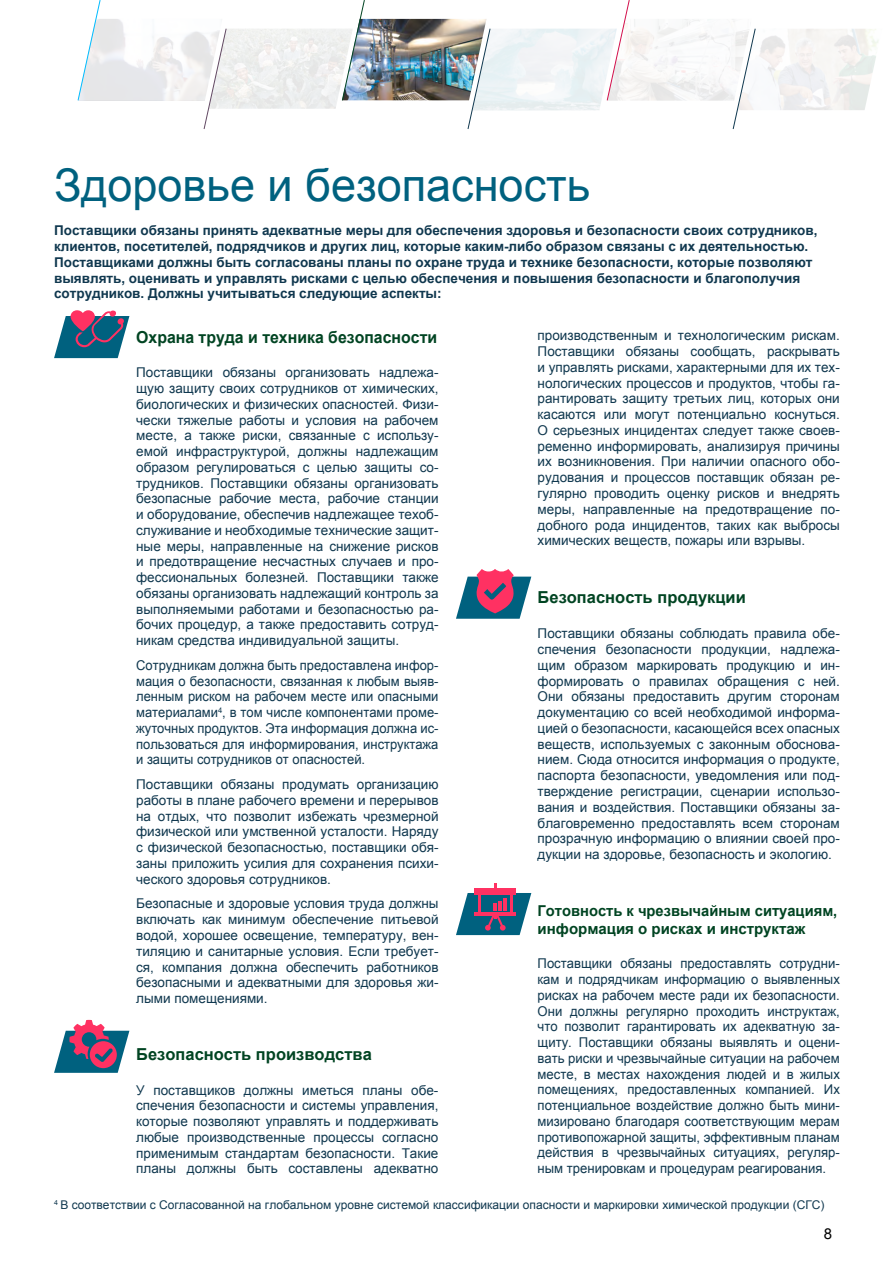
<style>
.page{position:relative;width:894px;height:1263px;background:#fff}
.page>*{position:absolute;margin:0;border:0;box-sizing:border-box;transform-origin:0 0}
.t1{font:45px "Arial";color:#00617f}
.t2{font:700 16.5px "Arial";color:#042}
.t3{font:700 16.5px "Arial";color:#042;scale:.96 1}
.t4{font:700 15px/18px "Arial";color:#042}
.t5{font:15px "Arial";color:#000}
.t6{font:13.5px/15.8px "Arial";color:#10384f;text-align:justify}
.t7{font:700 13.5px/15.8px "Arial";color:#10384f}
.t8{font:13.5px/15.8px "Arial";color:#10384f;text-align:justify;scale:.96 1}
.t9{font:12px "Arial";color:#10384f}
</style>
<div class="page">
<img style="left:365px;top:19px;width:102px;height:81px">
<svg style="left:77px;top:0;width:288px;height:129px"></svg>
<svg style="left:467px;top:0;width:412px;height:129px"></svg>
<svg style="left:456px;top:569px;width:75px;height:49px"></svg>
<svg style="left:54px;top:310px;width:75px;height:48px"></svg>
<svg style="left:54px;top:1019px;width:75px;height:53px"></svg>
<svg style="left:456px;top:883px;width:75px;height:52px"></svg>
<h1 class="t1" style="left:54px;top:155px;width:537px">Здоровье и безопасность</h1>
<p class="t7" style="left:54px;top:223px;width:764px">Поставщики обязаны принять адекватные меры для обеспечения здоровья и безопасности своих сотрудников, клиентов, посетителей, подрядчиков и других лиц, которые каким-либо образом связаны с их деятельностью.<br>Поставщиками должны быть согласованы планы по охране труда и технике безопасности, которые позволяют выявлять, оценивать и управлять рисками с целью обеспечения и повышения безопасности и благополучия сотрудников. Должны учитываться следующие аспекты:</p>
<p class="t3" style="left:136px;top:326px;width:315px">Охрана труда и техника безопасности</p>
<p class="t6" style="left:136px;top:365px;width:304px">Поставщики обязаны организовать надлежа&shy;щую защиту своих сотрудников от химических, биологических и физических опасностей. Физи&shy;чески тяжелые работы и условия на рабочем месте, а также риски, связанные с использу&shy;емой инфраструктурой, должны надлежащим образом регулироваться с целью защиты со&shy;трудников. Поставщики обязаны организовать безопасные рабочие места, рабочие станции и оборудование, обеспечив надлежащее техоб&shy;служивание и необходимые технические защит&shy;ные меры, направленные на снижение рисков и предотвращение несчастных случаев и про&shy;фессиональных болезней. Поставщики также обязаны организовать надлежащий контроль за выполняемыми работами и безопасностью ра&shy;бочих процедур, а также предоставить сотруд&shy;никам средства индивидуальной защиты.</p>
<p class="t8" style="left:136px;top:657px;width:316px">Сотрудникам должна быть предоставлена инфор&shy;мация о безопасности, связанная к любым выяв&shy;ленным риском на рабочем месте или опасными материалами<sup>4</sup>, в том числе компонентами проме&shy;жуточных продуктов. Эта информация должна ис&shy;пользоваться для информирования, инструктажа и защиты сотрудников от опасностей.</p>
<p class="t6" style="left:136px;top:776px;width:304px">Поставщики обязаны продумать организацию работы в плане рабочего времени и перерывов на отдых, что позволит избежать чрезмерной физической или умственной усталости. Наряду с физической безопасностью, поставщики обя&shy;заны приложить усилия для сохранения психи&shy;ческого здоровья сотрудников.</p>
<p class="t6" style="left:136px;top:896px;width:304px">Безопасные и здоровые условия труда должны включать как минимум обеспечение питьевой водой, хорошее освещение, температуру, вен&shy;тиляцию и санитарные условия. Если требует&shy;ся, компания должна обеспечить работников безопасными и адекватными для здоровья жи&shy;лыми помещениями.</p>
<p class="t2" style="left:136px;top:1043px;width:237px">Безопасность производства</p>
<p class="t6" style="left:136px;top:1082px;width:303px">У поставщиков должны иметься планы обе&shy;спечения безопасности и системы управления, которые позволяют управлять и поддерживать любые производственные процессы согласно применимым стандартам безопасности. Такие планы должны быть составлены адекватно</p>
<p class="t6" style="left:537px;top:328px;width:303px">производственным и технологическим рискам.<br>Поставщики обязаны сообщать, раскрывать и управлять рисками, характерными для их тех&shy;нологических процессов и продуктов, чтобы га&shy;рантировать защиту третьих лиц, которых они касаются или могут потенциально коснуться.<br>О серьезных инцидентах следует также своев&shy;ременно информировать, анализируя причины их возникновения. При наличии опасного обо&shy;рудования и процессов поставщик обязан ре&shy;гулярно проводить оценку рисков и внедрять меры, направленные на предотвращение по&shy;добного рода инцидентов, таких как выбросы химических веществ, пожары или взрывы.</p>
<p class="t2" style="left:537px;top:586px;width:210px">Безопасность продукции</p>
<p class="t6" style="left:537px;top:626px;width:303px">Поставщики обязаны соблюдать правила обе&shy;спечения безопасности продукции, надлежа&shy;щим образом маркировать продукцию и ин&shy;формировать о правилах обращения с ней.<br>Они обязаны предоставить другим сторонам документацию со всей необходимой информа&shy;цией о безопасности, касающейся всех опасных веществ, используемых с законным обоснова&shy;нием. Сюда относится информация о продукте, паспорта безопасности, уведомления или под&shy;тверждение регистрации, сценарии использо&shy;вания и воздействия. Поставщики обязаны за&shy;благовременно предоставлять всем сторонам прозрачную информацию о влиянии своей про&shy;дукции на здоровье, безопасность и экологию.</p>
<p class="t4" style="left:537px;top:902px;width:301px">Готовность к чрезвычайным ситуациям, информация о рисках и инструктаж</p>
<p class="t6" style="left:537px;top:956px;width:304px">Поставщики обязаны предоставлять сотрудни&shy;кам и подрядчикам информацию о выявленных рисках на рабочем месте ради их безопасности.<br>Они должны регулярно проходить инструктаж, что позволит гарантировать их адекватную за&shy;щиту. Поставщики обязаны выявлять и оцени&shy;вать риски и чрезвычайные ситуации на рабочем месте, в местах нахождения людей и в жилых помещениях, предоставленных компанией. Их потенциальное воздействие должно быть мини&shy;мизировано благодаря соответствующим мерам противопожарной защиты, эффективным планам действия в чрезвычайных ситуациях, регуляр&shy;ным тренировкам и процедурам реагирования.</p>
<p class="t9" style="left:54px;top:1197px;width:771px"><sup>4</sup> В соответствии с Согласованной на глобальном уровне системой классификации опасности и маркировки химической продукции (СГС)</p>
<p class="t5" style="left:823px;top:1224px;width:10px">8</p>
</div>
